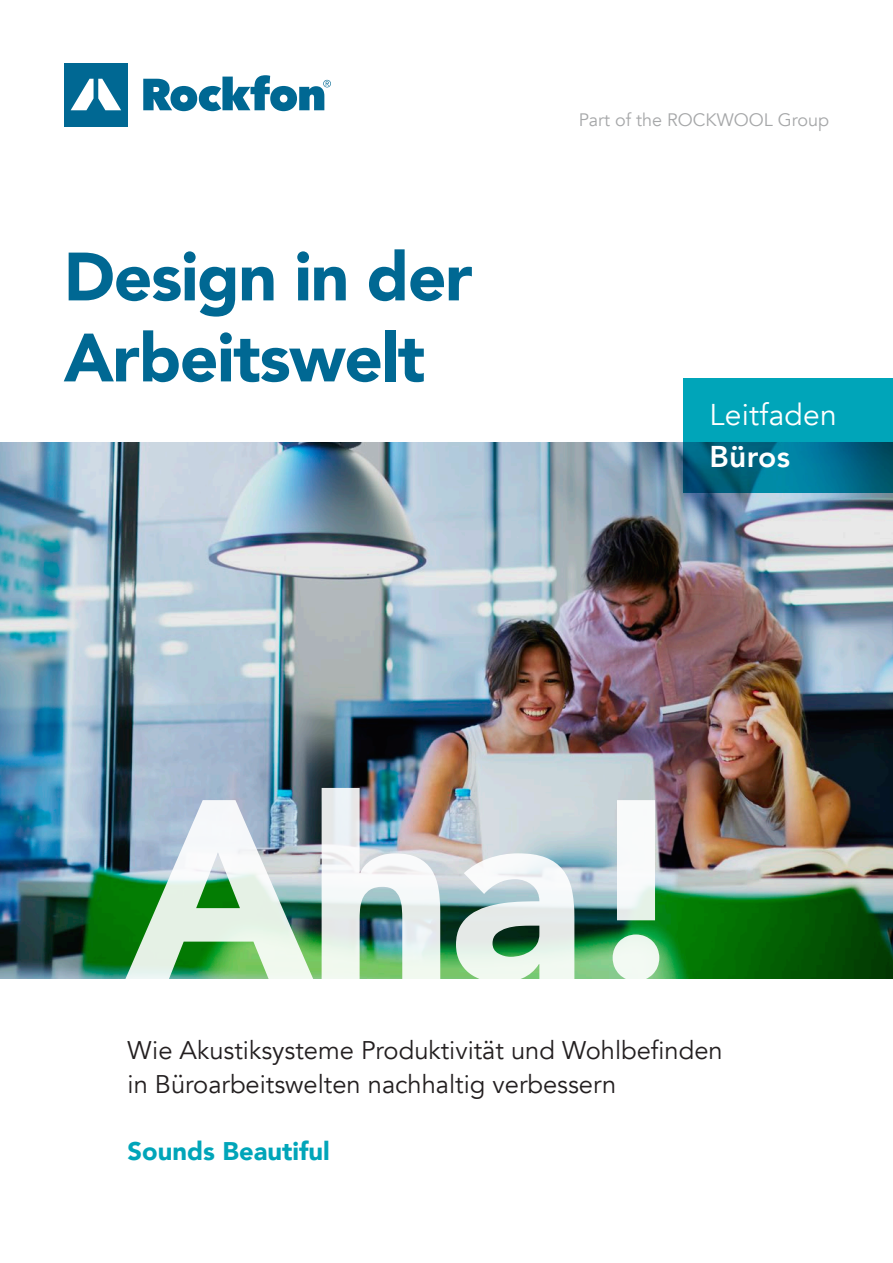
<style>
.page{position:relative;width:893px;height:1263px;background:#fff}
.page>*{position:absolute;margin:0;border:0;box-sizing:border-box;transform-origin:0 0}
.t1{font:900 253.5px "Avenir";color:#fff}
.t2{font:900 67.5px/81px "Avenir";letter-spacing:-.02em;color:#006893}
.t3{font:30px "Avenir";letter-spacing:.01em;color:#fff}
.t4{font:800 30px "Avenir";letter-spacing:.01em;color:#fff}
.t5{font:25.5px/33.2px "Avenir";color:#231f20}
.t6{font:900 25.5px "Avenir";color:#00a5b9}
.t7{font:18px "Avenir";color:#888a8c}
</style>
<div class="page">
<svg style="left:143px;top:75px;width:188px;height:36px"></svg>
<div style="left:64px;top:63px;width:63px;height:63px;background:#006893"></div>
<svg style="left:71px;top:79px;width:50px;height:31px"></svg>
<img style="left:0;top:442px;width:893px;height:536px">
<svg style="left:683px;top:379px;width:210px;height:114px;background:#008aa2"></svg>
<h2 class="t2" style="left:64px;top:235px;width:410px">Design in der<br>Arbeitswelt</h2>
<p class="t7" style="left:578px;top:109px;width:252px">Part of the ROCKWOOL Group</p>
<p class="t3" style="left:709px;top:397px;width:129px">Leitfaden</p>
<p class="t4" style="left:709px;top:433px;width:82px">Büros</p>
<h1 class="t1" style="left:125px;top:674px;width:568px">Aha!</h1>
<p class="t5" style="left:128px;top:1034px;width:597px">Wie Akustiksysteme Produktivität und Wohlbefinden in Büroarbeitswelten nachhaltig verbessern</p>
<p class="t6" style="left:128px;top:1129px;width:204px">Sounds Beautiful</p>
</div>
